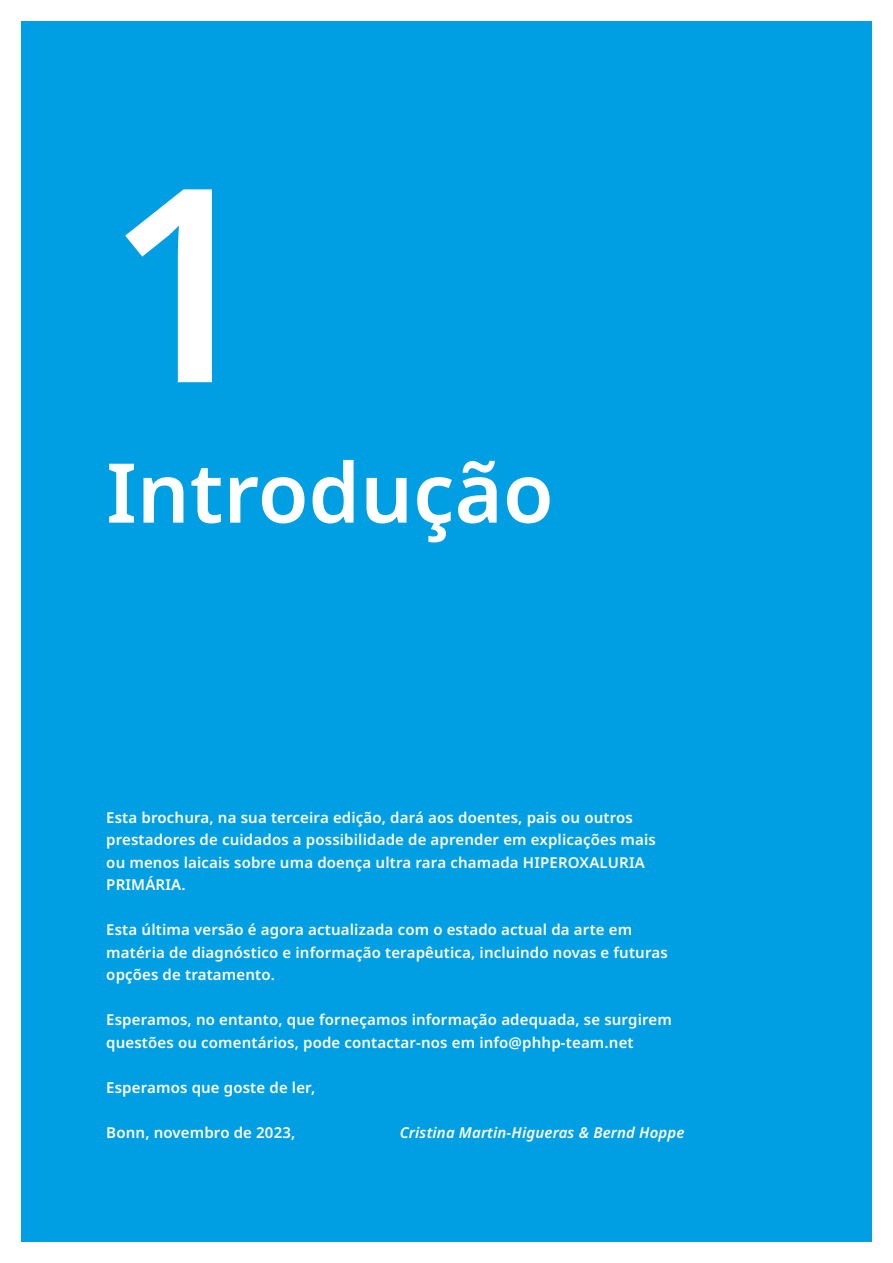
<style>
.page{position:relative;width:893px;height:1263px;background:#fff}
.page>*{position:absolute;margin:0;border:0;box-sizing:border-box;transform-origin:0 0}
.t1{font:600 270px "Noto Sans";color:#fff}
.t2{font:600 82.5px "Noto Sans";color:#fff}
.t3{font:600 15px/22.5px "Noto Sans";letter-spacing:.01em;color:#fff}
.t4{font:italic 600 15px "Noto Sans";letter-spacing:.01em;color:#fff}
</style>
<div class="page">
<div style="left:21px;top:21px;width:851px;height:1221px;background:#009fe3"></div>
<h1 class="t1" style="left:106px;top:94px;width:156px">1</h1>
<h2 class="t2" style="left:106px;top:435px;width:449px">Introdução</h2>
<p class="t3" style="left:106px;top:806px;width:551px">Esta brochura, na sua terceira edição, dará aos doentes, pais ou outros prestadores de cuidados a possibilidade de aprender em explicações mais ou menos laicais sobre uma doença ultra rara chamada HIPEROXALURIA PRIMÁRIA.</p>
<p class="t3" style="left:106px;top:919px;width:563px">Esta última versão é agora actualizada com o estado actual da arte em matéria de diagnóstico e informação terapêutica, incluindo novas e futuras opções de tratamento.</p>
<p class="t3" style="left:106px;top:1009px;width:567px">Esperamos, no entanto, que forneçamos informação adequada, se surgirem questões ou comentários, pode contactar-nos em info@phhp-team.net</p>
<p class="t3" style="left:106px;top:1076px;width:210px">Esperamos que goste de ler,</p>
<p class="t3" style="left:106px;top:1121px;width:191px">Bonn, novembro de 2023,</p>
<p class="t4" style="left:400px;top:1122px;width:286px">Cristina Martin-Higueras &amp; Bernd Hoppe</p>
</div>
